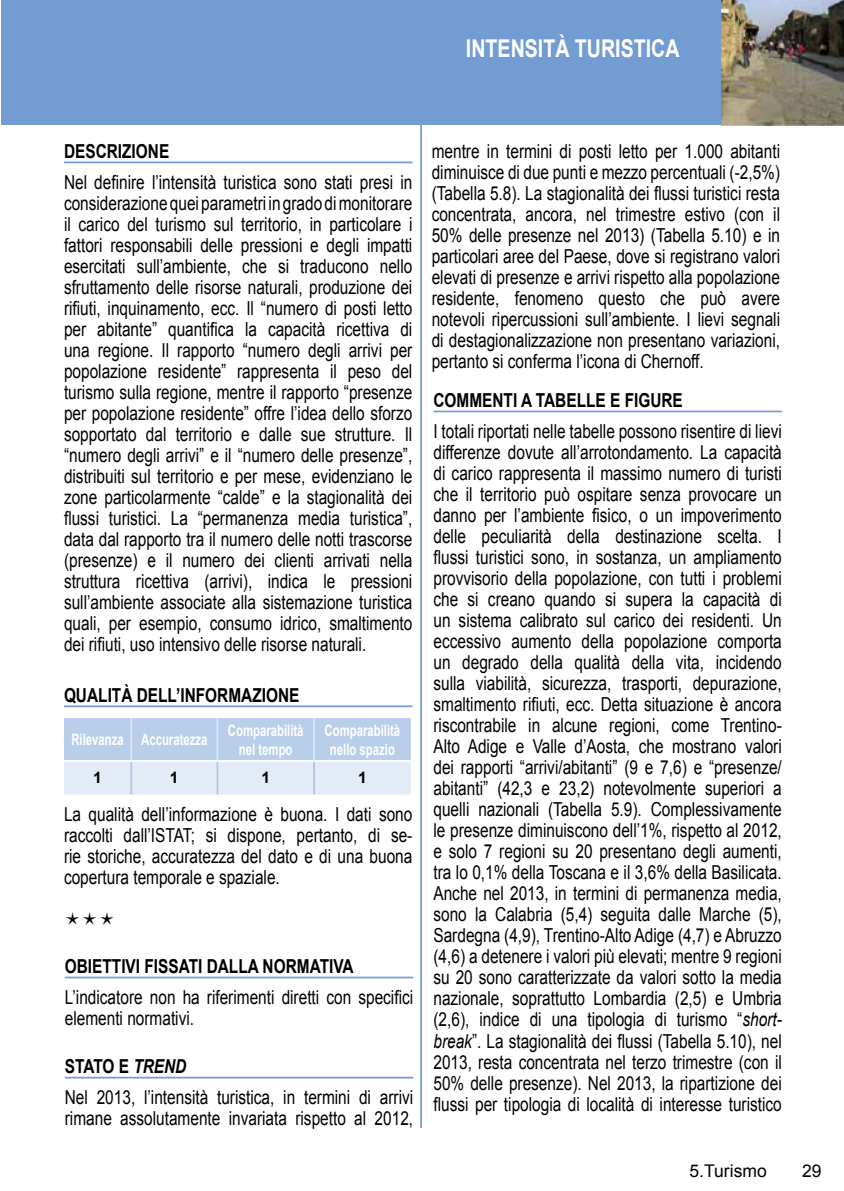
<style>
.page{position:relative;width:844px;height:1191px;background:#fff}
.page>*{position:absolute;margin:0;border:0;box-sizing:border-box;transform-origin:0 0}
.t1{font:700 24.5px "Arial";color:#fff;scale:.8 1}
.t2{font:19.25px/21px "Arial";color:#000;text-align:justify;scale:.8 1}
.t3{font:700 19.25px "Arial";color:#000;scale:.8 1}
.t4{font:17.5px "Arial";color:#000}
.t5{font:700 15.75px/18.9px "Arial";color:#fff;text-align:center;scale:.72 1}
.t6{font:700 15.75px "Arial";color:#000}
.s1{font-weight:700}
.s2{font-weight:700;font-style:italic}
.s3{font-style:italic}
</style>
<div class="page">
<div style="left:1px;top:0;width:721px;height:125px;background:#739dd2"></div>
<img style="left:721px;top:0;width:122px;height:125px">
<hr style="left:420px;top:120px;width:2px;height:1008px;background:#739dd2">
<hr style="left:64px;top:161px;width:348px;height:2px;background:#739dd2">
<hr style="left:64px;top:705px;width:348px;height:2px;background:#739dd2">
<svg style="left:64px;top:718px;width:346px;height:76px;background:#cbdbee"></svg>
<hr style="left:130px;top:761px;width:2px;height:33px;background:#aec5e7">
<hr style="left:216px;top:761px;width:2px;height:33px;background:#aec5e7">
<hr style="left:313px;top:761px;width:2px;height:33px;background:#aec5e7">
<hr style="left:130px;top:718px;width:2px;height:42px;background:#d7e8f7">
<hr style="left:216px;top:718px;width:2px;height:42px;background:#d7e8f7">
<hr style="left:313px;top:718px;width:2px;height:42px;background:#d7e8f7">
<hr style="left:64px;top:760px;width:67px;height:1px;background:#fff">
<hr style="left:131px;top:760px;width:86px;height:1px;background:#fff">
<hr style="left:217px;top:760px;width:97px;height:1px;background:#fff">
<hr style="left:314px;top:760px;width:96px;height:1px;background:#fff">
<hr style="left:65px;top:976px;width:348px;height:2px;background:#739dd2">
<hr style="left:433px;top:410px;width:348px;height:2px;background:#739dd2">
<hr style="left:65px;top:1076px;width:348px;height:2px;background:#739dd2">
<p class="t1" style="left:466px;top:32px;width:268px">INTENSITÀ TURISTICA</p>
<p class="t3" style="left:64px;top:138px;width:133px">DESCRIZIONE</p>
<p class="t2" style="left:64px;top:172px;width:437px">Nel definire l’intensità turistica sono stati presi in considerazione quei parametri in grado di monitorare il carico del turismo sul territorio, in particolare i fattori responsabili delle pressioni e degli impatti esercitati sull’ambiente, che si traducono nello sfruttamento delle risorse naturali, produzione dei rifiuti, inquinamento, ecc. Il “numero di posti letto per abitante” quantifica la capacità ricettiva di una regione. Il rapporto “numero degli arrivi per popolazione residente” rappresenta il peso del turismo sulla regione, mentre il rapporto “presenze per popolazione residente” offre l’idea dello sforzo sopportato dal territorio e dalle sue strutture. Il “numero degli arrivi” e il “numero delle presenze”, distribuiti sul territorio e per mese, evidenziano le zone particolarmente “calde” e la stagionalità dei flussi turistici. La “permanenza media turistica”, data dal rapporto tra il numero delle notti trascorse (presenze) e il numero dei clienti arrivati nella struttura ricettiva (arrivi), indica le pressioni sull’ambiente associate alla sistemazione turistica quali, per esempio, consumo idrico, smaltimento dei rifiuti, uso intensivo delle risorse naturali.</p>
<p class="t3" style="left:64px;top:682px;width:296px">QUALITÀ DELL’INFORMAZIONE</p>
<p class="t5" style="left:71px;top:730px;width:190px">Rilevanza Accuratezza</p>
<p class="t5" style="left:228px;top:721px;width:107px">Comparabilità nel tempo</p>
<p class="t5" style="left:324px;top:721px;width:107px">Comparabilità nello spazio</p>
<p class="t6" style="left:93px;top:767px;width:10px">1</p>
<p class="t6" style="left:170px;top:767px;width:10px">1</p>
<p class="t6" style="left:261px;top:767px;width:10px">1</p>
<p class="t6" style="left:358px;top:767px;width:10px">1</p>
<p class="t2" style="left:64px;top:804px;width:437px">La qualità dell’informazione è buona. I dati sono raccolti dall’ISTAT; si dispone, pertanto, di se&shy;rie storiche, accuratezza del dato e di una buona copertura temporale e spaziale.</p>
<p class="t3" style="left:65px;top:953px;width:362px">OBIETTIVI FISSATI DALLA NORMATIVA</p>
<p class="t2" style="left:65px;top:987px;width:437px">L’indicatore non ha riferimenti diretti con specifici elementi normativi.</p>
<p class="t2" style="left:65px;top:1050px;width:437px;line-height:31.5px"><span class="s1">STATO E</span> <span class="s2">TREND<br></span>Nel 2013, l’intensità turistica, in termini di arrivi</p>
<p class="t2" style="left:65px;top:1108px;width:437px">rimane assolutamente invariata rispetto al 2012,</p>
<p class="t2" style="left:431px;top:141px;width:437px">mentre in termini di posti letto per 1.000 abitanti diminuisce di due punti e mezzo percentuali (-2,5%) (Tabella 5.8). La stagionalità dei flussi turistici resta concentrata, ancora, nel trimestre estivo (con il 50% delle presenze nel 2013) (Tabella 5.10) e in particolari aree del Paese, dove si registrano valori elevati di presenze e arrivi rispetto alla popolazione residente, fenomeno questo che può avere notevoli ripercussioni sull’ambiente. I lievi segnali di destagionalizzazione non presentano variazioni, pertanto si conferma l’icona di Chernoff.</p>
<p class="t3" style="left:433px;top:387px;width:313px">COMMENTI A TABELLE E FIGURE</p>
<p class="t2" style="left:433px;top:421px;width:437px">I totali riportati nelle tabelle possono risentire di lievi differenze dovute all’arrotondamento. La capacità di carico rappresenta il massimo numero di turisti che il territorio può ospitare senza provocare un danno per l’ambiente fisico, o un impoverimento delle peculiarità della destinazione scelta. I flussi turistici sono, in sostanza, un ampliamento provvisorio della popolazione, con tutti i problemi che si creano quando si supera la capacità di un sistema calibrato sul carico dei residenti. Un eccessivo aumento della popolazione comporta un degrado della qualità della vita, incidendo sulla viabilità, sicurezza, trasporti, depurazione, smaltimento rifiuti, ecc. Detta situazione è ancora riscontrabile in alcune regioni, come Trentino-Alto Adige e Valle d’Aosta, che mostrano valori dei rapporti “arrivi/abitanti” (9 e 7,6) e “presenze/ abitanti” (42,3 e 23,2) notevolmente superiori a quelli nazionali (Tabella 5.9). Complessivamente le presenze diminuiscono dell’1%, rispetto al 2012, e solo 7 regioni su 20 presentano degli aumenti, tra lo 0,1% della Toscana e il 3,6% della Basilicata.<br>Anche nel 2013, in termini di permanenza media, sono la Calabria (5,4) seguita dalle Marche (5), Sardegna (4,9), Trentino-Alto Adige (4,7) e Abruzzo (4,6) a detenere i valori più elevati; mentre 9 regioni su 20 sono caratterizzate da valori sotto la media nazionale, soprattutto Lombardia (2,5) e Umbria (2,6), indice di una tipologia di turismo “<span class="s3">short&shy;break</span>”. La stagionalità dei flussi (Tabella 5.10), nel 2013, resta concentrata nel terzo trimestre (con il 50% delle presenze). Nel 2013, la ripartizione dei flussi per tipologia di località di interesse turistico</p>
<p class="t4" style="left:689px;top:1159px;width:79px">5.Turismo</p>
<p class="t4" style="left:801px;top:1159px;width:21px">29</p>
</div>
